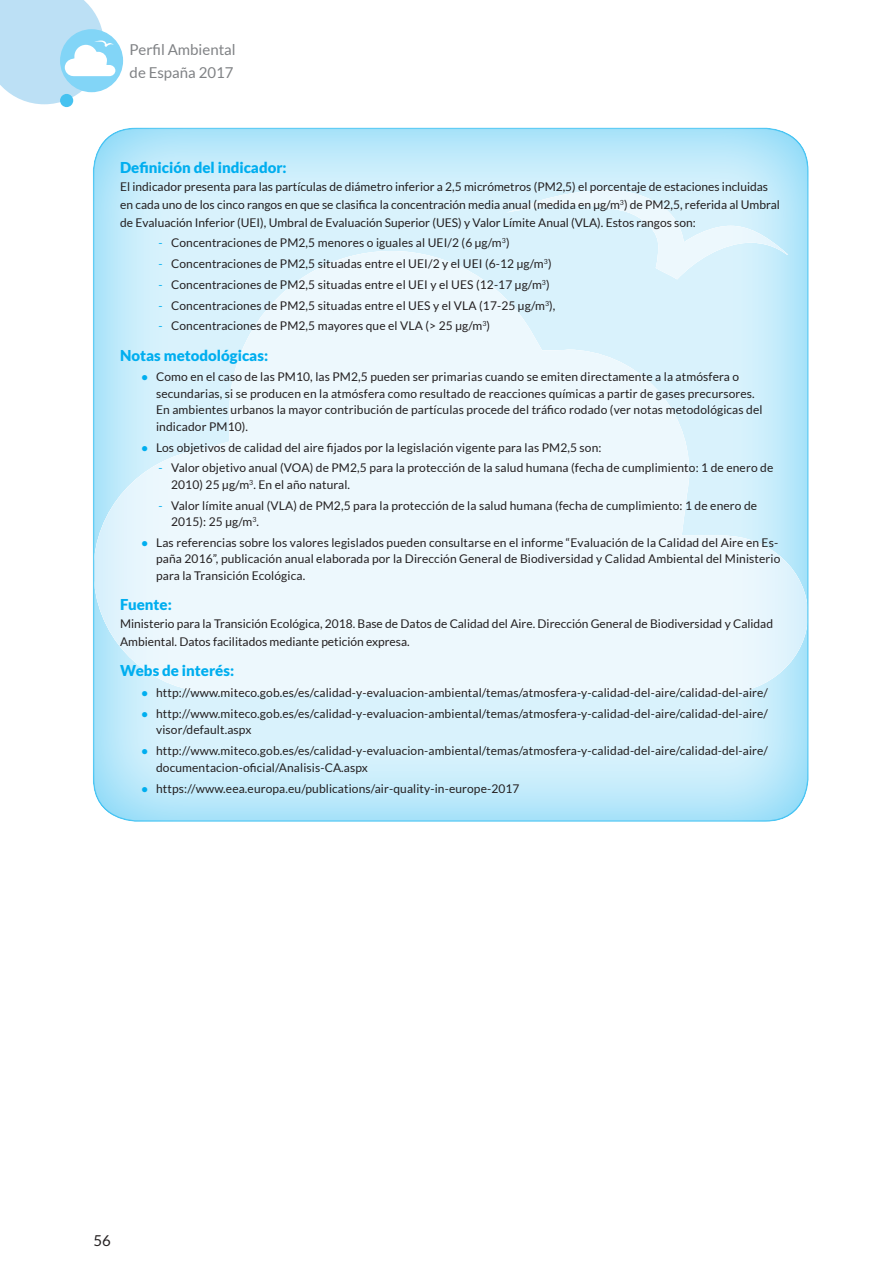
<style>
.page{position:relative;width:893px;height:1263px;background:#fff}
.page>*{position:absolute;margin:0;border:0;box-sizing:border-box;transform-origin:0 0}
.Titulo_cuadro{font:900 15px "Lato";color:#00aeef}
.t1{font:15px/22.5px "Lato";color:#808285}
.t2{font:15px "Lato";color:#231f20}
.texto_cuadro{font:12px/16.5px "Lato";letter-spacing:.01em;color:#231f20}
.s1{color:#00aeef}
.s2{font-family:"Arial";color:#00aeef}
</style>
<div class="page">
<svg style="left:60px;top:94px;width:13px;height:13px"></svg>
<div style="left:60px;top:29px;width:63px;height:63px;background:#82d5f7;border-radius:50%"></div>
<svg style="left:0;top:0;width:115px;height:104px"></svg>
<div style="left:80px;top:119px;width:742px;height:703px;background:#fff;opacity:.75"></div>
<p class="t1" style="left:130px;top:38px;width:108px">Perfil Ambiental de España 2017</p>
<p class="Titulo_cuadro" style="left:120px;top:158px;width:168px">Definición del indicador:</p>
<p class="texto_cuadro" style="left:120px;top:177px;width:661px;line-height:18px">El indicador presenta para las partículas de diámetro inferior a 2,5 micrómetros (PM2,5) el porcentaje de estaciones incluidas en cada uno de los cinco rangos en que se clasifica la concentración media anual (medida en µg/m<sup>3</sup>) de PM2,5, referida al Umbral de Evaluación Inferior (UEI), Umbral de Evaluación Superior (UES) y Valor Límite Anual (VLA). Estos rangos son:</p>
<p class="texto_cuadro" style="left:158px;top:235px;width:353px"><span class="s1">-</span> Concentraciones de PM2,5 menores o iguales al UEI/2 (6 µg/m<sup>3</sup>)</p>
<p class="texto_cuadro" style="left:158px;top:255px;width:395px"><span class="s1">-</span> Concentraciones de PM2,5 situadas entre el UEI/2 y el UEI (6-12 µg/m<sup>3</sup>)</p>
<p class="texto_cuadro" style="left:158px;top:276px;width:393px"><span class="s1">-</span> Concentraciones de PM2,5 situadas entre el UEI y el UES (12-17 µg/m<sup>3</sup>)</p>
<p class="texto_cuadro" style="left:158px;top:297px;width:399px"><span class="s1">-</span> Concentraciones de PM2,5 situadas entre el UES y el VLA (17-25 µg/m<sup>3</sup>),</p>
<p class="texto_cuadro" style="left:158px;top:318px;width:333px"><span class="s1">-</span> Concentraciones de PM2,5 mayores que el VLA (&gt; 25 µg/m<sup>3</sup>)</p>
<p class="Titulo_cuadro" style="left:120px;top:346px;width:150px">Notas metodológicas:</p>
<p class="texto_cuadro" style="left:156px;top:369px;width:608px;text-indent:-15px"><span class="s2">●</span> Como en el caso de las PM10, las PM2,5 pueden ser primarias cuando se emiten directamente a la atmósfera o secundarias, si se producen en la atmósfera como resultado de reacciones químicas a partir de gases precursores.<br>En ambientes urbanos la mayor contribución de partículas procede del tráfico rodado (ver notas metodológicas del indicador PM10).</p>
<p class="texto_cuadro" style="left:141px;top:439px;width:462px"><span class="s2">●</span> Los objetivos de calidad del aire fijados por la legislación vigente para las PM2,5 son:</p>
<p class="texto_cuadro" style="left:171px;top:460px;width:604px;text-indent:-13px"><span class="s1">-</span> Valor objetivo anual (VOA) de PM2,5 para la protección de la salud humana (fecha de cumplimiento: 1 de enero de<br>2010) 25 μg/m<sup>3</sup>. En el año natural.</p>
<p class="texto_cuadro" style="left:171px;top:497px;width:587px;text-indent:-13px"><span class="s1">-</span> Valor límite anual (VLA) de PM2,5 para la protección de la salud humana (fecha de cumplimiento: 1 de enero de<br>2015): 25 μg/m<sup>3</sup>.</p>
<p class="texto_cuadro" style="left:156px;top:534px;width:626px;text-indent:-15px"><span class="s2">●</span> Las referencias sobre los valores legislados pueden consultarse en el informe “Evaluación de la Calidad del Aire en Es&shy;paña 2016”, publicación anual elaborada por la Dirección General de Biodiversidad y Calidad Ambiental del Ministerio para la Transición Ecológica.</p>
<p class="Titulo_cuadro" style="left:120px;top:596px;width:53px">Fuente:</p>
<p class="texto_cuadro" style="left:120px;top:615px;width:654px;line-height:18px">Ministerio para la Transición Ecológica, 2018. Base de Datos de Calidad del Aire. Dirección General de Biodiversidad y Calidad<br>Ambiental. Datos facilitados mediante petición expresa.</p>
<p class="Titulo_cuadro" style="left:120px;top:662px;width:116px">Webs de interés:</p>
<p class="texto_cuadro" style="left:141px;top:684px;width:628px"><span class="s2">●</span> http://www.miteco.gob.es/es/calidad-y-evaluacion-ambiental/temas/atmosfera-y-calidad-del-aire/calidad-del-aire/</p>
<p class="texto_cuadro" style="left:156px;top:705px;width:613px;text-indent:-15px"><span class="s2">●</span> http://www.miteco.gob.es/es/calidad-y-evaluacion-ambiental/temas/atmosfera-y-calidad-del-aire/calidad-del-aire/ visor/default.aspx</p>
<p class="texto_cuadro" style="left:156px;top:742px;width:613px;text-indent:-15px"><span class="s2">●</span> http://www.miteco.gob.es/es/calidad-y-evaluacion-ambiental/temas/atmosfera-y-calidad-del-aire/calidad-del-aire/ documentacion-oficial/Analisis-CA.aspx</p>
<p class="texto_cuadro" style="left:141px;top:780px;width:380px"><span class="s2">●</span> https://www.eea.europa.eu/publications/air-quality-in-europe-2017</p>
<p class="t2" style="left:94px;top:1232px;width:19px">56</p>
</div>
